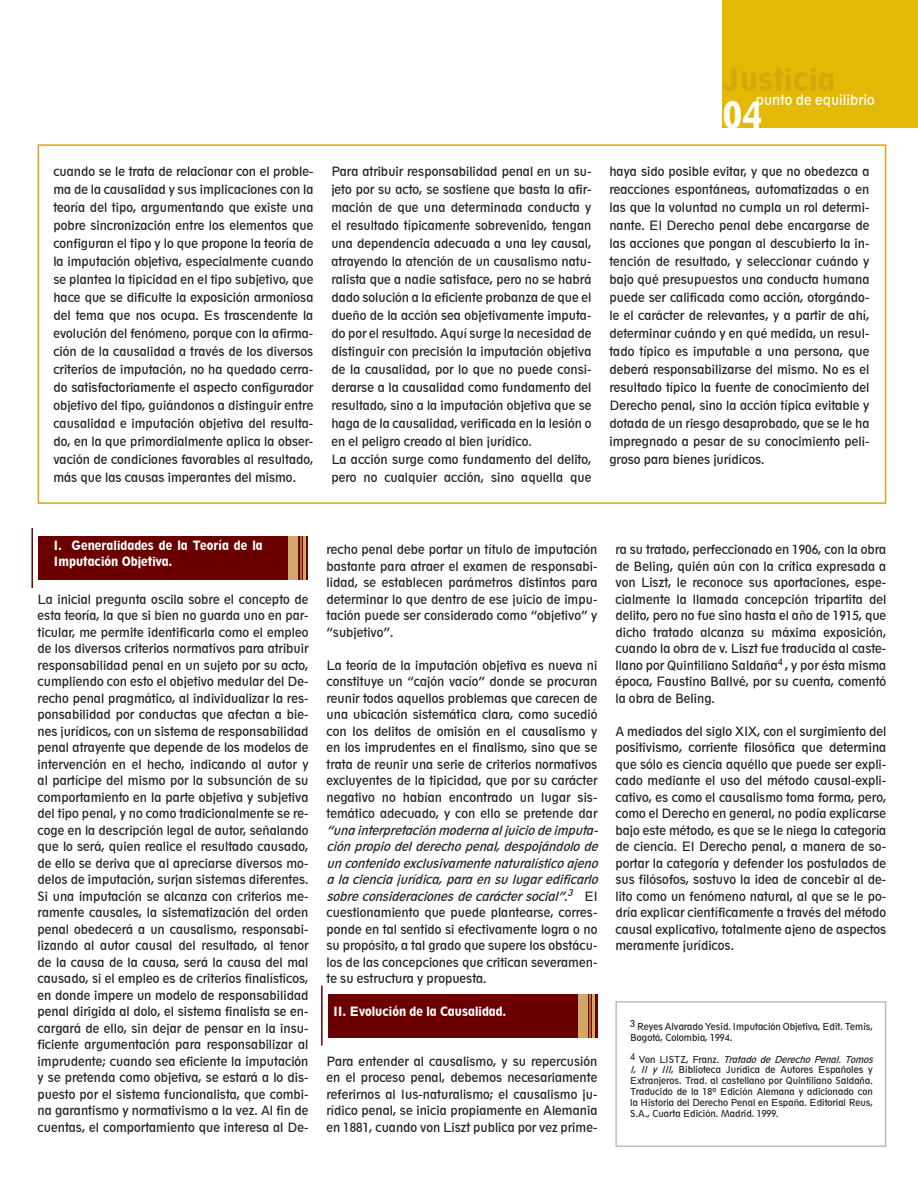
<style>
.page{position:relative;width:918px;height:1188px;background:#fff}
.page>*{position:absolute;margin:0;border:0;box-sizing:border-box;transform-origin:0 0}
.t1{font:800 condensed 36px "Geometric 212 BT";color:#fff}
.t2{font:condensed 13.5px "Geometric 212 BT";color:#fff}
.t3{font:condensed 12px/16.5px "Geometric 212 BT";color:#231f20;text-align:justify}
.t4{font:italic condensed 12px/16.5px "Geometric 212 BT";color:#231f20}
.t5{font:800 condensed 12px/16.5px "Geometric 212 BT";color:#fff}
.t6{font:condensed 9px/10.8px "Geometric 212 BT";color:#231f20}
.s1{font-style:normal}
.s2{font-style:italic}
</style>
<div class="page">
<div style="left:723px;top:0;width:195px;height:128px;background:#e3b906"></div>
<div style="left:38px;top:536px;width:270px;height:44px;background:#6b0000"></div>
<hr style="left:31px;top:528px;width:2px;height:60px;background:#6b0000">
<div style="left:288px;top:536px;width:7px;height:44px;background:#cfa868"></div>
<hr style="left:297px;top:536px;width:1px;height:44px;background:#cfa868">
<hr style="left:300px;top:536px;width:1px;height:44px;background:#b76d11">
<hr style="left:303px;top:536px;width:3px;height:44px;background:#cfa868">
<div style="left:328px;top:994px;width:269px;height:43px;background:#6b0000"></div>
<hr style="left:321px;top:986px;width:2px;height:60px;background:#6b0000">
<div style="left:578px;top:994px;width:7px;height:44px;background:#cfa868"></div>
<hr style="left:586px;top:994px;width:2px;height:44px;background:#cfa868">
<hr style="left:590px;top:994px;width:1px;height:44px;background:#b76d11">
<hr style="left:592px;top:994px;width:3px;height:44px;background:#cfa868">
<div style="left:38px;top:144px;width:848px;height:360px;border:2px solid #dfa60e"></div>
<div style="left:615px;top:1001px;width:271px;height:146px;border:2px solid #bcbdc0"></div>
<p class="t2" style="left:756px;top:92px;width:120px">punto de equilibrio</p>
<h1 class="t1" style="left:723px;top:93px;width:41px">04</h1>
<p class="t3" style="left:53px;top:162px;width:262px;line-height:18px">cuando se le trata de relacionar con el proble&shy;ma de la causalidad y sus implicaciones con la teoría del tipo, argumentando que existe una pobre sincronización entre los elementos que configuran el tipo y lo que propone la teoría de la imputación objetiva, especialmente cuando se plantea la tipicidad en el tipo subjetivo, que hace que se dificulte la exposición armoniosa del tema que nos ocupa. Es trascendente la evolución del fenómeno, porque con la afirma&shy;ción de la causalidad a través de los diversos criterios de imputación, no ha quedado cerra&shy;do satisfactoriamente el aspecto configurador objetivo del tipo, guiándonos a distinguir entre causalidad e imputación objetiva del resulta&shy;do, en la que primordialmente aplica la obser&shy;vación de condiciones favorables al resultado, más que las causas imperantes del mismo.</p>
<p class="t3" style="left:331px;top:162px;width:262px;line-height:18px;text-align:left">Para atribuir responsabilidad penal en un su&shy;jeto por su acto, se sostiene que basta la afir&shy;mación de que una determinada conducta y el resultado típicamente sobrevenido, tengan una dependencia adecuada a una ley causal, atrayendo la atención de un causalismo natu&shy;ralista que a nadie satisface, pero no se habrá dado solución a la eficiente probanza de que el dueño de la acción sea objetivamente imputa&shy;do por el resultado. Aquí surge la necesidad de distinguir con precisión la imputación objetiva de la causalidad, por lo que no puede consi&shy;derarse a la causalidad como fundamento del resultado, sino a la imputación objetiva que se haga de la causalidad, verificada en la lesión o en el peligro creado al bien jurídico.<br>La acción surge como fundamento del delito, pero no cualquier acción, sino aquella que</p>
<p class="t3" style="left:609px;top:162px;width:262px;line-height:18px">haya sido posible evitar, y que no obedezca a reacciones espontáneas, automatizadas o en las que la voluntad no cumpla un rol determi&shy;nante. El Derecho penal debe encargarse de las acciones que pongan al descubierto la in&shy;tención de resultado, y seleccionar cuándo y bajo qué presupuestos una conducta humana puede ser calificada como acción, otorgándo&shy;le el carácter de relevantes, y a partir de ahí, determinar cuándo y en qué medida, un resul&shy;tado típico es imputable a una persona, que deberá responsabilizarse del mismo. No es el resultado típico la fuente de conocimiento del Derecho penal, sino la acción típica evitable y dotada de un riesgo desaprobado, que se le ha impregnado a pesar de su conocimiento peli&shy;groso para bienes jurídicos.</p>
<p class="t5" style="left:54px;top:537px;width:211px">I. Generalidades de la Teoría de la<br>Imputación Objetiva.</p>
<p class="t3" style="left:38px;top:591px;width:272px">La inicial pregunta oscila sobre el concepto de esta teoría, la que si bien no guarda uno en par&shy;ticular, me permite identificarla como el empleo de los diversos criterios normativos para atribuir responsabilidad penal en un sujeto por su acto, cumpliendo con esto el objetivo medular del De&shy;recho penal pragmático, al individualizar la res&shy;ponsabilidad por conductas que afectan a bie&shy;nes jurídicos, con un sistema de responsabilidad penal atrayente que depende de los modelos de intervención en el hecho, indicando al autor y al partícipe del mismo por la subsunción de su comportamiento en la parte objetiva y subjetiva del tipo penal, y no como tradicionalmente se re&shy;coge en la descripción legal de autor, señalando que lo será, quien realice el resultado causado, de ello se deriva que al apreciarse diversos mo&shy;delos de imputación, surjan sistemas diferentes.<br>Si una imputación se alcanza con criterios me&shy;ramente causales, la sistematización del orden penal obedecerá a un causalismo, responsabi&shy;lizando al autor causal del resultado, al tenor de la causa de la causa, será la causa del mal causado, si el empleo es de criterios finalísticos, en donde impere un modelo de responsabilidad penal dirigida al dolo, el sistema finalista se en&shy;cargará de ello, sin dejar de pensar en la insu&shy;ficiente argumentación para responsabilizar al imprudente; cuando sea eficiente la imputación y se pretenda como objetiva, se estará a lo dis&shy;puesto por el sistema funcionalista, que combi&shy;na garantismo y normativismo a la vez. Al fin de cuentas, el comportamiento que interesa al De-</p>
<p class="t3" style="left:327px;top:541px;width:272px">recho penal debe portar un título de imputación bastante para atraer el examen de responsabi&shy;lidad, se establecen parámetros distintos para determinar lo que dentro de ese juicio de impu&shy;tación puede ser considerado como “objetivo” y “subjetivo”.</p>
<p class="t3" style="left:327px;top:657px;width:272px">La teoría de la imputación objetiva es nueva ni constituye un “cajón vacío” donde se procuran reunir todos aquellos problemas que carecen de una ubicación sistemática clara, como sucedió con los delitos de omisión en el causalismo y en los imprudentes en el finalismo, sino que se trata de reunir una serie de criterios normativos excluyentes de la tipicidad, que por su carácter negativo no habían encontrado un lugar sis&shy;temático adecuado, y con ello se pretende dar</p>
<p class="t4" style="left:327px;top:822px;width:276px">“unainterpretaciónmodernaaljuiciodeimputa&shy;ciónpropiodelderechopenal,despojándolode uncontenidoexclusivamentenaturalísticoajeno alacienciajurídica,paraensulugaredificarlo sobreconsideracionesdecaráctersocial”.<sup>3</sup> <span class="s1">E l cuestionamiento que puede plantearse, corres&shy;ponde en tal sentido si efectivamente logra o no su propósito, a tal grado que supere los obstácu&shy;los de las concepciones que critican severamen&shy;te su estructura y propuesta.</span></p>
<p class="t5" style="left:333px;top:1003px;width:175px">II. Evolución de la Causalidad.</p>
<p class="t3" style="left:327px;top:1053px;width:272px">Para entender al causalismo, y su repercusión en el proceso penal, debemos necesariamente referirnos al Ius-naturalismo; el causalismo ju&shy;rídico penal, se inicia propiamente en Alemania en 1881, cuando von Liszt publica por vez prime-</p>
<p class="t3" style="left:615px;top:541px;width:272px">ra su tratado, perfeccionado en 1906, con la obra de Beling, quién aún con la crítica expresada a von Liszt, le reconoce sus aportaciones, espe&shy;cialmente la llamada concepción tripartita del delito, pero no fue sino hasta el año de 1915, que dicho tratado alcanza su máxima exposición, cuando la obra de v. Liszt fue traducida al caste&shy;llano por Quintiliano Saldaña<sup>4</sup> , y por ésta misma época, Faustino Ballvé, por su cuenta, comentó la obra de Beling.</p>
<p class="t3" style="left:615px;top:723px;width:272px">A mediados del siglo XIX, con el surgimiento del positivismo, corriente filosófica que determina que sólo es ciencia aquéllo que puede ser expli&shy;cado mediante el uso del método causal-expli&shy;cativo, es como el causalismo toma forma, pero, como el Derecho en general, no podía explicarse bajo este método, es que se le niega la categoría de ciencia. El Derecho penal, a manera de so&shy;portar la categoría y defender los postulados de sus filósofos, sostuvo la idea de concebir al de&shy;lito como un fenómeno natural, al que se le po&shy;dría explicar científicamente a través del método causal explicativo, totalmente ajeno de aspectos meramente jurídicos.</p>
<p class="t6" style="left:630px;top:1021px;width:244px">3 Reyes Alvarado Yesid. Imputación Objetiva, Edit. Temis,<br>Bogotá, Colombia, 1994.</p>
<p class="t6" style="left:630px;top:1054px;width:247px">4 V o n L I S T Z , F r a n z . <span class="s2">Tratado de Derecho Penal. Tomos I, II y III</span>, Biblioteca Jurídica de Autores Españoles y Extranjeros. Trad. al castellano por Quintiliano Saldaña.<br>Traducido de la 18ª Edición Alemana y adicionado con la Historia del Derecho Penal en España. Editorial Reus, S.A., Cuarta Edición. Madrid. 1999.</p>
</div>
